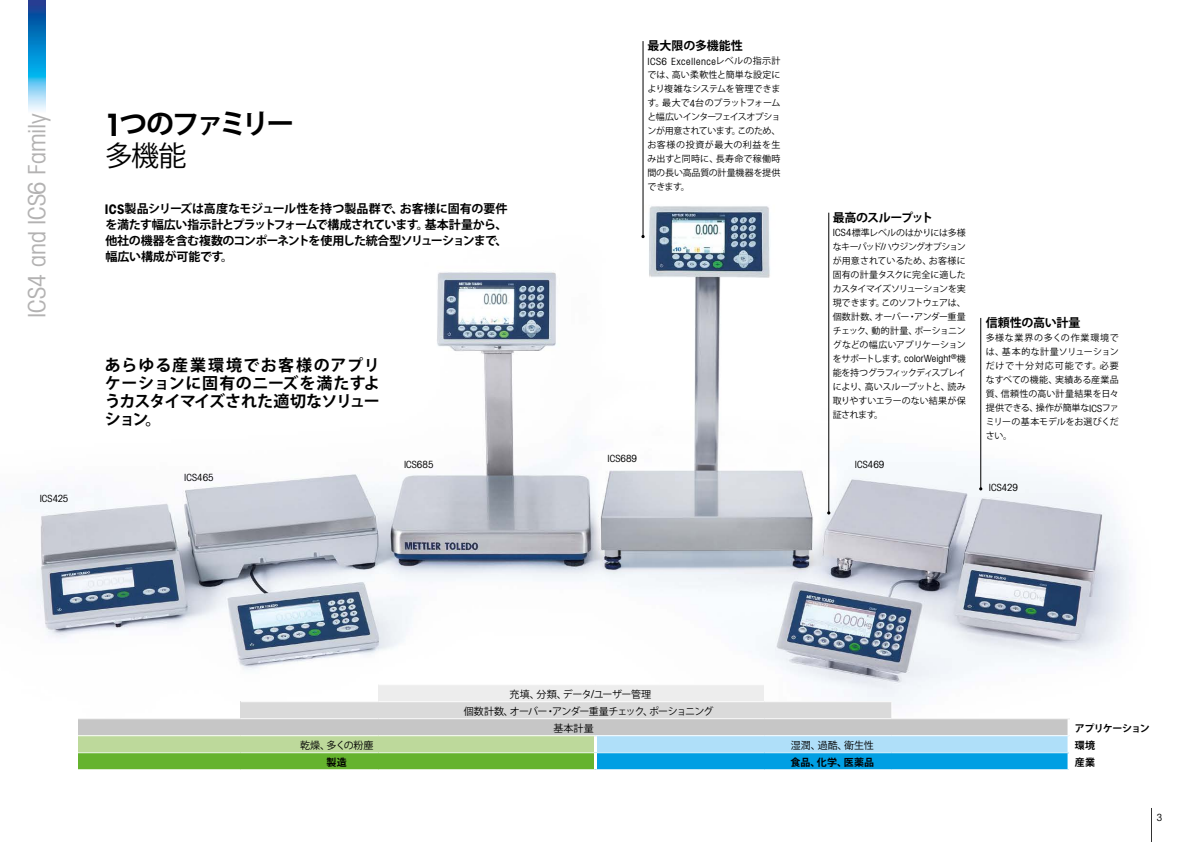
<style>
.page{position:relative;width:1191px;height:842px;background:#fff}
.page>*{position:absolute;margin:0;border:0;box-sizing:border-box;transform-origin:0 0}
.t1{font:700 28px/32px "Koz Go Pro";letter-spacing:-.12em;color:#000}
.t2{font:24px "Avant Gardefor MT Bk";letter-spacing:-.01em;color:#b3b2b2}
.t3{font:700 16px/18px "Koz Go Pro";color:#000;text-align:justify}
.t4{font:700 12px/16px "Koz Go Pro";letter-spacing:-.03em;color:#000;text-align:justify}
.t5{font:700 12px "Koz Go Pro";letter-spacing:-.06em;color:#000}
.t6{font:700 12px "Koz Go Pro";letter-spacing:-.01em;color:#000}
.t7{font:10px "Koz Go Pro";letter-spacing:-.05em;color:#000}
.t8{font:10px "Koz Go Pro";letter-spacing:-.08em;color:#000}
.t9{font:700 10px "Koz Go Pro";letter-spacing:-.02em;color:#000}
.t10{font:700 10px "Koz Go Pro";letter-spacing:-.06em;color:#000}
.t11{font:9.9px "Avant Gardefor MT Bk";letter-spacing:.005em;color:#000}
.t12{font:9.9px "Avant Gardefor MT Bk";letter-spacing:.045em;color:#000}
.t13{font:9px/14px "Koz Go Pro";letter-spacing:-.015em;color:#000;text-align:justify}
.s1{font-family:"Avant Gardefor MT Bd";font-weight:400;font-size:30.8px}
.s2{font-weight:400}
.s3{font-family:"Avant Gardefor MT Bd";font-weight:400;font-size:13.2px}
.s4{font-family:"Koz Go Pro";font-size:9px}
.s5{font-family:"Avant Gardefor MT Bk";font-size:9.9px}
.s6{font-family:"Avant Gardefor MT Bk";font-size:11px}
</style>
<div class="page">
<hr style="left:1151px;top:808px;width:1px;height:34px;background:#000">
<img style="left:28px;top:151px;width:1100px;height:567px">
<img style="left:28px;top:0;width:17px;height:111px">
<div style="left:378px;top:685px;width:386px;height:17px;background:#ededed"></div>
<div style="left:241px;top:702px;width:650px;height:17px;background:#dadada"></div>
<div style="left:78px;top:719px;width:991px;height:17px;background:#c6c6c6"></div>
<div style="left:78px;top:736px;width:517px;height:17px;background:#bdd99b"></div>
<div style="left:595px;top:736px;width:474px;height:17px;background:#afdff9"></div>
<div style="left:78px;top:753px;width:517px;height:17px;background:#65b32e"></div>
<div style="left:595px;top:753px;width:474px;height:17px;background:#009fe3"></div>
<svg style="left:891px;top:702px;width:1px;height:16px"></svg>
<hr style="left:1067px;top:719px;width:3px;height:16px;background:#fff">
<hr style="left:1067px;top:736px;width:3px;height:16px;background:#fff">
<hr style="left:1067px;top:753px;width:3px;height:16px;background:#fff">
<hr style="left:378px;top:684px;width:217px;height:1px;background:#fff">
<hr style="left:595px;top:684px;width:169px;height:1px;background:#fff">
<hr style="left:241px;top:701px;width:137px;height:1px;background:#fff">
<hr style="left:378px;top:701px;width:217px;height:1px;background:#fff">
<hr style="left:595px;top:701px;width:169px;height:1px;background:#fff">
<hr style="left:764px;top:701px;width:128px;height:1px;background:#fff">
<hr style="left:241px;top:718px;width:137px;height:1px;background:#fff">
<hr style="left:378px;top:718px;width:217px;height:1px;background:#fff">
<hr style="left:595px;top:718px;width:169px;height:1px;background:#fff">
<hr style="left:764px;top:718px;width:127px;height:1px;background:#fff">
<hr style="left:78px;top:735px;width:163px;height:1px;background:#fff">
<hr style="left:241px;top:735px;width:137px;height:1px;background:#fff">
<hr style="left:378px;top:735px;width:217px;height:1px;background:#fff">
<hr style="left:595px;top:735px;width:169px;height:1px;background:#fff">
<hr style="left:764px;top:735px;width:127px;height:1px;background:#fff">
<hr style="left:891px;top:735px;width:178px;height:1px;background:#fff">
<hr style="left:78px;top:752px;width:163px;height:1px;background:#fff">
<hr style="left:241px;top:752px;width:137px;height:1px;background:#fff">
<hr style="left:378px;top:752px;width:216px;height:1px;background:#fff">
<hr style="left:597px;top:752px;width:167px;height:1px;background:#fff">
<hr style="left:764px;top:752px;width:127px;height:1px;background:#fff">
<hr style="left:891px;top:752px;width:178px;height:1px;background:#fff">
<hr style="left:78px;top:769px;width:163px;height:1px;background:#fff">
<hr style="left:241px;top:769px;width:137px;height:1px;background:#fff">
<hr style="left:378px;top:769px;width:217px;height:1px;background:#fff">
<hr style="left:595px;top:769px;width:169px;height:1px;background:#fff">
<hr style="left:764px;top:769px;width:127px;height:1px;background:#fff">
<hr style="left:891px;top:769px;width:178px;height:1px;background:#fff">
<hr style="left:594px;top:753px;width:3px;height:16px;background:#fff">
<hr style="left:594px;top:736px;width:3px;height:17px;background:#fff">
<hr style="left:642px;top:41px;width:1px;height:196px;background:#000">
<hr style="left:828px;top:213px;width:1px;height:300px;background:#000">
<hr style="left:980px;top:318px;width:1px;height:171px;background:#000">
<h2 class="t2" style="left:22px;top:318px;width:206px;rotate:-90deg">ICS4 and ICS6 Family</h2>
<h1 class="t1" style="left:105px;top:110px;width:191px"><span class="s1">1</span>つのファミリー<span class="s2">多機能</span></h1>
<h3 class="t4" style="left:105px;top:201px;width:404px"><span class="s3">ICS</span>製品シリーズは高度なモジュール性を持つ製品群で、お客様に固有の要件を満たす幅広い指示計とプラットフォームで構成されています。基本計量から、他社の機器を含む複数のコンポーネントを使用した統合型ソリューションまで、幅広い構成が可能です。</h3>
<p class="t11" style="left:40px;top:492px;width:30px">ICS425</p>
<h3 class="t3" style="left:105px;top:357px;width:276px">あらゆる産業環境でお客様のアプリケーションに固有のニーズを満たすようカスタイマイズされた適切なソリューション。</h3>
<p class="t11" style="left:184px;top:471px;width:31px">ICS465</p>
<p class="t11" style="left:404px;top:459px;width:31px">ICS685</p>
<h3 class="t6" style="left:647px;top:38px;width:97px">最大限の多機能性</h3>
<p class="t12" style="left:647px;top:55px;width:135px">ICS6 Excellence<span class="s4">レベルの指示計</span></p>
<p class="t13" style="left:647px;top:68px;width:135px">では、高い柔軟性と簡単な設定により複雑なシステムを管理できます。最大で<span class="s5">4</span>台のプラットフォームと幅広いインターフェイスオプションが用意されています。このため、お客様の投資が最大の利益を生み出すと同時に、長寿命で稼働時間の長い高品質の計量機器を提供できます。</p>
<p class="t11" style="left:607px;top:452px;width:31px">ICS689</p>
<h3 class="t5" style="left:832px;top:209px;width:102px">最高のスループット</h3>
<p class="t13" style="left:832px;top:226px;width:135px"><span class="s5">ICS4</span>標準レベルのはかりには多様なキーパッド<span class="s5">/</span>ハウジングオプションが用意されているため、お客様に固有の計量タスクに完全に適したカスタイマイズソリューションを実現できます。このソフトウェアは、個数計数、オーバー・アンダー重量チェック、動的計量、ポーショニングなどの幅広いアプリケーション</p>
<p class="t11" style="left:832px;top:353px;width:135px"><span class="s4">をサポートします。</span>colorWeight<sup>®</sup><span class="s4">機</span></p>
<p class="t13" style="left:832px;top:366px;width:135px">能を持つグラフィックディスプレイにより、高いスループットと、読み取りやすいエラーのない結果が保証されます。</p>
<p class="t11" style="left:855px;top:459px;width:31px">ICS469</p>
<h3 class="t4" style="left:985px;top:315px;width:96px">信頼性の高い計量</h3>
<p class="t13" style="left:985px;top:331px;width:135px">多様な業界の多くの作業環境では、基本的な計量ソリューションだけで十分対応可能です。必要なすべての機能、実績ある産業品質、信頼性の高い計量結果を日々提供できる、操作が簡単な<span class="s5">ICS</span>ファミリーの基本モデルをお選びください。</p>
<p class="t11" style="left:989px;top:481px;width:30px">ICS429</p>
<p class="t7" style="left:509px;top:687px;width:143px">充填、分類、データ<span class="s6">/</span>ユーザー管理</p>
<p class="t8" style="left:464px;top:704px;width:251px">個数計数、オーバー・アンダー重量チェック、ポーショニング</p>
<p class="t7" style="left:553px;top:721px;width:42px">基本計量</p>
<p class="t10" style="left:1075px;top:721px;width:76px">アプリケーション</p>
<p class="t7" style="left:300px;top:739px;width:75px">乾燥、多くの粉塵</p>
<p class="t7" style="left:791px;top:738px;width:84px">湿潤、過酷、衛生性</p>
<p class="t9" style="left:1075px;top:738px;width:22px">環境</p>
<p class="t9" style="left:327px;top:755px;width:22px">製造</p>
<p class="t9" style="left:790px;top:755px;width:85px">食品、化学、医薬品</p>
<p class="t9" style="left:1075px;top:755px;width:22px">産業</p>
<p class="t11" style="left:1157px;top:811px;width:7px">3</p>
</div>
